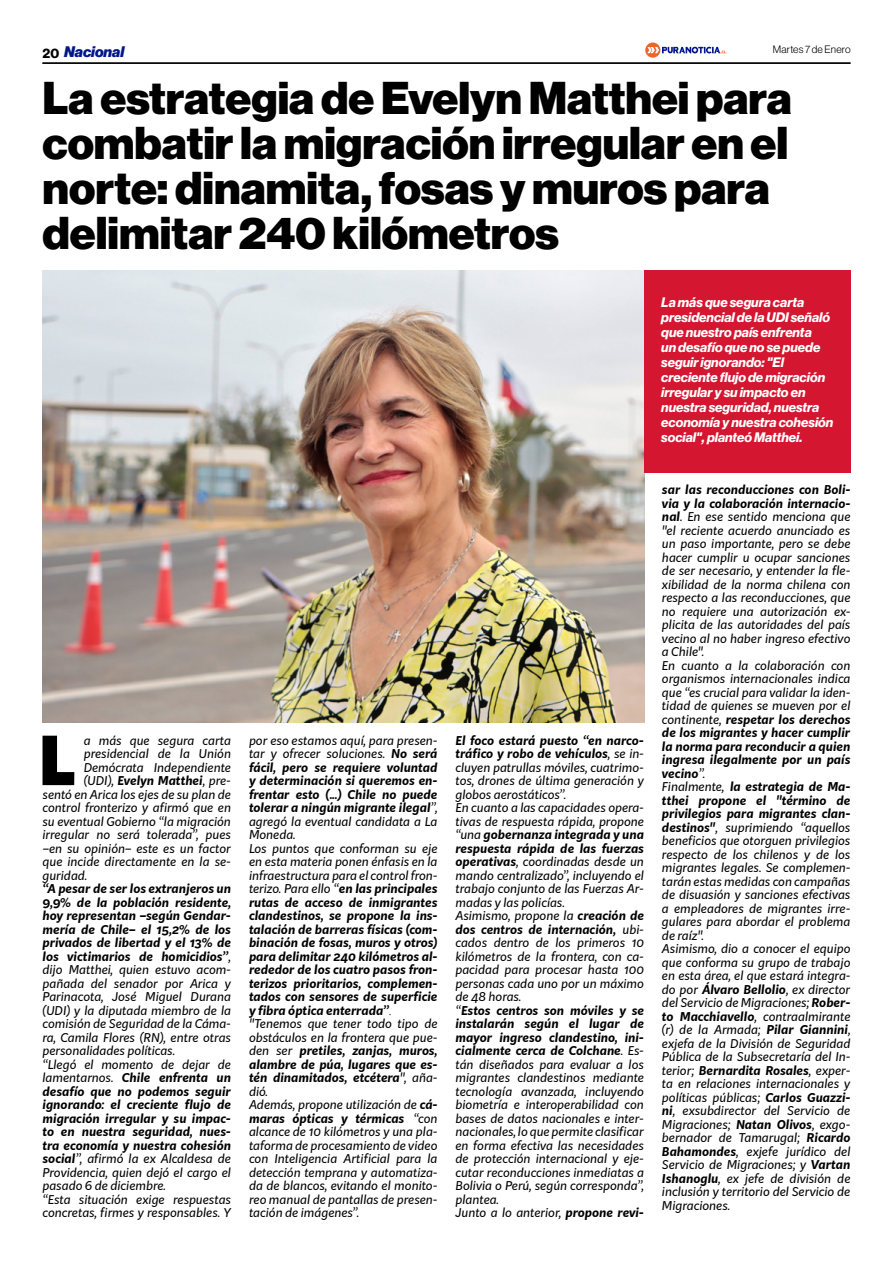
<style>
.page{position:relative;width:893px;height:1263px;background:#fff}
.page>*{position:absolute;margin:0;border:0;box-sizing:border-box;transform-origin:0 0}
.t1{font:900 66.3px "Kit Sans";color:#000}
.t2{font:900 45px/45px "Neue Haas Display";color:#000}
.t3{font:italic 900 15px "Neue Haas Display";color:#00178a}
.t4{font:italic 700 13.5px/15px "Neue Haas Display";color:#fff}
.t5{font:13.5px "N Haas Grotesk DS Pro 75 Bd";color:#000}
.t6{font:italic 12px/13.5px "Kit Sans";color:#000}
.t7{font:italic 700 12px "Kit Sans";color:#000}
.t8{font:10.5px "N Haas Grotesk DS Pro 45 Lt";letter-spacing:.02em;color:#000}
.s1{font-weight:400}
.s2{font-weight:700}
.s3{font-family:"Times New Roman"}
</style>
<div class="page">
<hr style="left:43px;top:63px;width:807px;height:1px;background:#000">
<svg style="left:645px;top:43px;width:81px;height:15px"></svg>
<img style="left:43px;top:270px;width:601px;height:453px">
<div style="left:644px;top:270px;width:206px;height:202px;background:#d41630"></div>
<p class="t3" style="left:64px;top:43px;width:62px">Nacional</p>
<p class="t8" style="left:773px;top:44px;width:79px">Martes 7 de Enero</p>
<p class="t5" style="left:43px;top:45px;width:18px">20</p>
<h2 class="t2" style="left:43px;top:77px;width:751px">La estrategia de Evelyn Matthei para combatir la migración irregular en el norte: dinamita, fosas y muros para delimitar 240 kilómetros</h2>
<h1 class="t1" style="left:39px;top:701px;width:39px">L</h1>
<p class="t6" style="left:84px;top:733px;width:149px">a más que segura carta</p>
<p class="t6" style="left:84px;top:746px;width:149px">presidencial de la Unión</p>
<p class="t6" style="left:84px;top:760px;width:149px">Demócrata Independiente</p>
<p class="t7" style="left:84px;top:770px;width:149px"><span class="s1">(UDI),</span> Evelyn Matthei<span class="s1">, pre-</span></p>
<p class="t6" style="left:43px;top:787px;width:190px">sentó en Arica los ejes de su plan de</p>
<p class="t6" style="left:43px;top:800px;width:190px">control fronterizo y afirmó que en</p>
<p class="t6" style="left:43px;top:814px;width:190px">su eventual Gobierno “la migración</p>
<p class="t6" style="left:43px;top:827px;width:190px">irregular no será tolerada”, pues</p>
<p class="t6" style="left:43px;top:841px;width:190px">–en su opinión– este es un factor</p>
<p class="t6" style="left:43px;top:854px;width:190px">que incide directamente en la se-</p>
<p class="t6" style="left:43px;top:868px;width:46px">guridad.</p>
<p class="t6" style="left:43px;top:881px;width:190px"><span class="s2">“A pesar de ser los extranjeros un<br>9,9% de la población residente, hoy representan –según Gendar&shy;mería de Chile– el 15,2% de los privados de libertad y el 13% de los victimarios de homicidios”</span>, dijo Matthei, quien estuvo acom&shy;pañada del senador por Arica y<br>Parinacota, José Miguel Durana (UDI) y la diputada miembro de la comisión de Seguridad de la Cáma&shy;ra, Camila Flores (RN), entre otras personalidades políticas.<br>“Llegó el momento de dejar de lamentarnos. <span class="s2">Chile enfrenta un desafío que no podemos seguir ignorando: el creciente flujo de migración irregular y su impac&shy;to en nuestra seguridad, nues&shy;tra economía y nuestra cohesión social</span>”, afirmó la ex Alcaldesa de<br>Providencia, quien dejó el cargo el pasado 6 de diciembre.<br>“Esta situación exige respuestas concretas, firmes y responsables. Y</p>
<p class="t6" style="left:249px;top:733px;width:190px">por eso estamos aquí, para presen&shy;tar y ofrecer soluciones. <span class="s2">No será fácil, pero se requiere voluntad y determinación si queremos en&shy;frentar esto (...) Chile no puede tolerar a ningún migrante ilegal</span>”, agregó la eventual candidata a La<br>Moneda.<br>Los puntos que conforman su eje en esta materia ponen énfasis en la infraestructura para el control fron&shy;terizo. Para ello “<span class="s2">en las principales rutas de acceso de inmigrantes clandestinos, se propone la ins&shy;talación de barreras físicas (com&shy;binación de fosas, muros y otros) para delimitar 240 kilómetros al&shy;rededor de los cuatro pasos fron&shy;terizos prioritarios, complemen&shy;tados con sensores de superficie y fibra óptica enterrada”</span><span class="s3">. </span>"Tenemos que tener todo tipo de obstáculos en la frontera que pue&shy;den ser <span class="s2">pretiles, zanjas, muros, alambre de púa, lugares que es&shy;tén dinamitados, etcétera</span>", aña&shy;dió.<br>Además, propone utilización de <span class="s2">cá&shy;maras ópticas y térmicas</span> “con alcance de 10 kilómetros y una pla&shy;taforma de procesamiento de video con Inteligencia Artificial para la detección temprana y automatiza&shy;da de blancos, evitando el monito&shy;reo manual de pantallas de presen&shy;tación de imágenes”.</p>
<p class="t6" style="left:455px;top:733px;width:190px"><span class="s2">El foco estará puesto “en narco&shy;tráfico y robo de vehículos</span>, se in&shy;cluyen patrullas móviles, cuatrimo&shy;tos, drones de última generación y globos aerostáticos”.<br>En cuanto a las capacidades opera&shy;tivas de respuesta rápida, propone “una <span class="s2">gobernanza integrada y una respuesta rápida de las fuerzas operativas</span>, coordinadas desde un mando centralizado”, incluyendo el trabajo conjunto de las Fuerzas Ar&shy;madas y las policías.<br>Asimismo, propone la <span class="s2">creación de dos centros de internación,</span> ubi&shy;cados dentro de los primeros 10 kilómetros de la frontera, con ca&shy;pacidad para procesar hasta 100 personas cada uno por un máximo de 48 horas.<br>“<span class="s2">Estos centros son móviles y se instalarán según el lugar de mayor ingreso clandestino, ini&shy;cialmente cerca de Colchane</span>. Es&shy;tán diseñados para evaluar a los migrantes clandestinos mediante tecnología avanzada, incluyendo biometría e interoperabilidad con bases de datos nacionales e inter&shy;nacionales, lo que permite clasificar en forma efectiva las necesidades de protección internacional y eje&shy;cutar reconducciones inmediatas a<br>Bolivia o Perú, según corresponda”, plantea.<br>Junto a lo anterior, <span class="s2">propone revi-</span></p>
<p class="t4" style="left:661px;top:295px;width:174px">La más que segura carta presidencial de la UDI señaló que nuestro país enfrenta<br>un desafío que no se puede seguir ignorando: "El creciente flujo de migración irregular y su impacto en nuestra seguridad, nuestra economía y nuestra cohesión social", planteó Matthei.</p>
<p class="t6" style="left:662px;top:482px;width:190px"><span class="s2">sar las reconducciones con Boli&shy;via y la colaboración internacio&shy;nal</span>. En ese sentido menciona que "el reciente acuerdo anunciado es un paso importante, pero se debe hacer cumplir u ocupar sanciones de ser necesario, y entender la fle&shy;xibilidad de la norma chilena con respecto a las reconducciones, que no requiere una autorización ex&shy;plicita de las autoridades del país vecino al no haber ingreso efectivo a Chile".<br>En cuanto a la colaboración con organismos internacionales indica que “es crucial para validar la iden&shy;tidad de quienes se mueven por el continente, <span class="s2">respetar los derechos de los migrantes y hacer cumplir la norma para reconducir a quien ingresa ilegalmente por un país vecino</span>”.<br>Finalmente, <span class="s2">la estrategia de Ma&shy;tthei propone el "término de privilegios para migrantes clan&shy;destinos"</span>, suprimiendo “aquellos beneficios que otorguen privilegios respecto de los chilenos y de los migrantes legales. Se complemen&shy;tarán estas medidas con campañas de disuasión y sanciones efectivas a empleadores de migrantes irre&shy;gulares para abordar el problema de raíz".<br>Asimismo, dio a conocer el equipo que conforma su grupo de trabajo en esta área, el que estará integra&shy;do por <span class="s2">Álvaro Bellolio</span>, ex director del Servicio de Migraciones; <span class="s2">Rober&shy;to Macchiavello</span>, contraalmirante (r) de la Armada; <span class="s2">Pilar Giannini</span>, exjefa de la División de Seguridad<br>Pública de la Subsecretaría del In&shy;terior; <span class="s2">Bernardita Rosales</span>, exper&shy;ta en relaciones internacionales y políticas públicas; <span class="s2">Carlos Guazzi&shy;ni</span>, exsubdirector del Servicio de<br>Migraciones; <span class="s2">Natan Olivos</span>, exgo&shy;bernador de Tamarugal; <span class="s2">Ricardo<br>Bahamondes</span>, exjefe jurídico del<br>Servicio de Migraciones; y <span class="s2">Vartan<br>Ishanoglu</span>, ex jefe de división de inclusión y territorio del Servicio de<br>Migraciones.</p>
</div>
